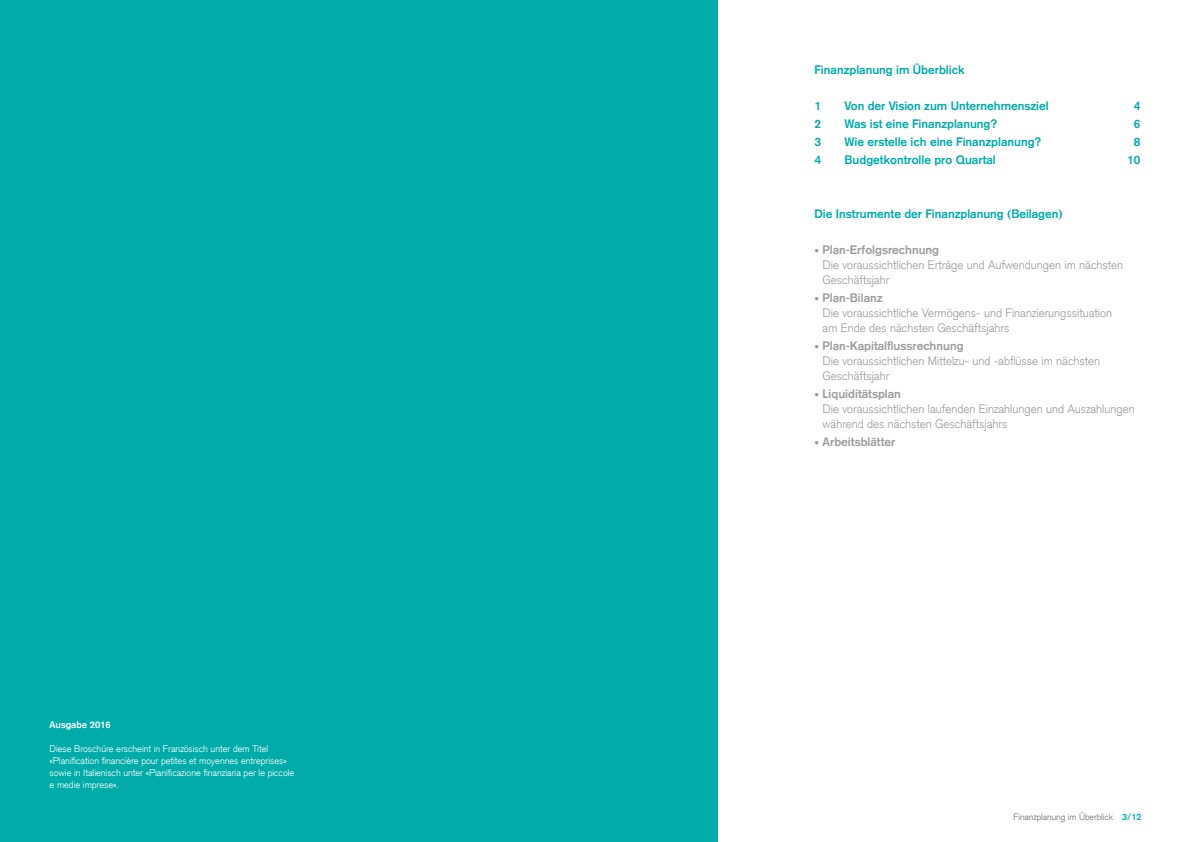
<style>
.page{position:relative;width:1191px;height:842px;background:#fff}
.page>*{position:absolute;margin:0;border:0;box-sizing:border-box;transform-origin:0 0}
.t1{font:300 12px/15px "Credit Suisse Type";color:#9d9d9c}
.t2{font:700 12px "Credit Suisse Type";color:#00aca9}
.t3{font:700 12px "Credit Suisse Type";color:#9d9d9c}
.t4{font:300 9.5px/12px "Credit Suisse Type";color:#fff}
.t5{font:700 9.5px "Credit Suisse Type";color:#fff}
.t6{font:300 9px "Credit Suisse Type";color:#706f6f}
.s1{font-size:9.5px}
.s2{font-weight:700}
.s3{font-weight:300;font-size:9.5px}
.s4{font-weight:700;color:#00aca9}
</style>
<div class="page">
<div style="left:0;top:0;width:718px;height:842px;background:#00aca9"></div>
<p class="t5" style="left:50px;top:719px;width:63px">Ausgabe 2016</p>
<p class="t4" style="left:50px;top:743px;width:246px">Diese Broschüre erscheint in Französisch unter dem Titel «Planification financière pour petites et moyennes entreprises» sowie in Italienisch unter «Pianificazione finanziaria per le piccole e medie imprese».</p>
<p class="t2" style="left:814px;top:63px;width:151px">Finanzplanung im Überblick</p>
<p class="t2" style="left:814px;top:99px;width:8px">1</p>
<p class="t2" style="left:844px;top:99px;width:206px">Von der Vision zum Unternehmensziel</p>
<p class="t2" style="left:1134px;top:99px;width:8px">4</p>
<p class="t2" style="left:814px;top:117px;width:8px">2</p>
<p class="t2" style="left:844px;top:117px;width:154px">Was ist eine Finanzplanung?</p>
<p class="t2" style="left:1134px;top:117px;width:8px">6</p>
<p class="t2" style="left:814px;top:135px;width:8px">3</p>
<p class="t2" style="left:844px;top:135px;width:198px">Wie erstelle ich eine Finanzplanung?</p>
<p class="t2" style="left:1134px;top:135px;width:8px">8</p>
<p class="t2" style="left:814px;top:153px;width:8px">4</p>
<p class="t2" style="left:844px;top:153px;width:153px">Budgetkontrolle pro Quartal</p>
<p class="t2" style="left:1127px;top:153px;width:15px">10</p>
<p class="t2" style="left:814px;top:207px;width:250px">Die Instrumente der Finanzplanung (Beilagen)</p>
<p class="t1" style="left:822px;top:242px;width:302px;text-indent:-8px"><span class="s1">•</span> <span class="s2">Plan-Erfolgsrechnung<br></span>Die voraussichtlichen Erträge und Aufwendungen im nächsten<br>Geschäftsjahr</p>
<p class="t1" style="left:822px;top:290px;width:291px;text-indent:-8px"><span class="s1">•</span> <span class="s2">Plan-Bilanz<br></span>Die voraussichtliche Vermögens- und Finanzierungssituation am Ende des nächsten Geschäftsjahrs</p>
<p class="t1" style="left:822px;top:338px;width:279px;text-indent:-8px"><span class="s1">•</span> <span class="s2">Plan-Kapitalflussrechnung<br></span>Die voraussichtlichen Mittelzu- und -abflüsse im nächsten<br>Geschäftsjahr</p>
<p class="t1" style="left:822px;top:386px;width:314px;text-indent:-8px"><span class="s1">•</span> <span class="s2">Liquiditätsplan<br></span>Die voraussichtlichen laufenden Einzahlungen und Auszahlungen während des nächsten Geschäftsjahrs</p>
<p class="t3" style="left:814px;top:435px;width:82px"><span class="s3">•</span> Arbeitsblätter</p>
<p class="t6" style="left:1013px;top:811px;width:129px">Finanzplanung im Überblick <span class="s4">3/12</span></p>
</div>
